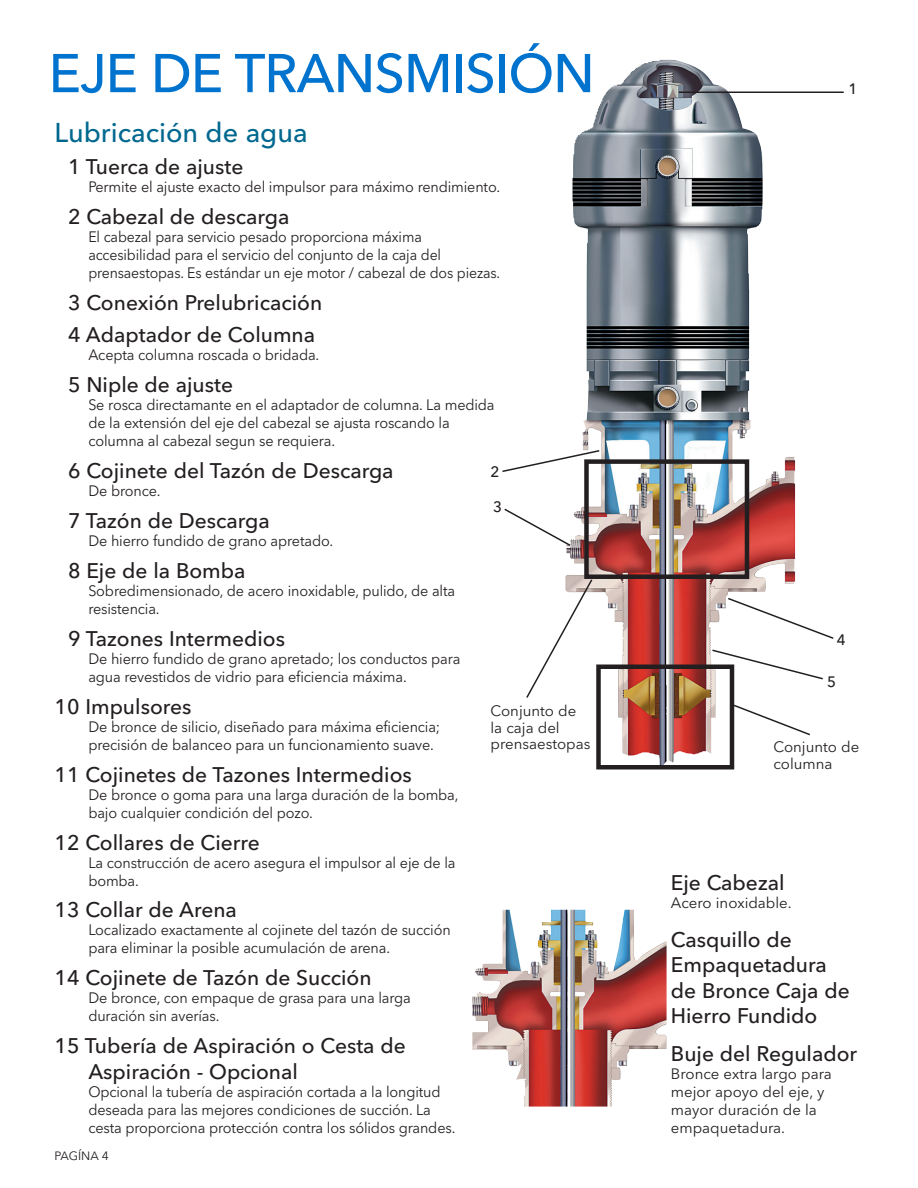
<style>
.page{position:relative;width:918px;height:1188px;background:#fff}
.page>*{position:absolute;margin:0;border:0;box-sizing:border-box;transform-origin:0 0}
.t1{font:500 54px "Avenir Next LT Pro";letter-spacing:-.02em;color:#0073ce}
.t2{font:500 27px "Avenir Next LT Pro";color:#00688f}
.t3{font:500 21px/25.2px "Avenir Next LT Pro";color:#231f20}
.t4{font:15px/18px "Avenir Next LT Pro";letter-spacing:-.01em;color:#231f20;scale:.96 1}
.t5{font:15px/18px "Avenir Next LT Pro";letter-spacing:-.01em;color:#231f20;scale:.94 1}
.t6{font:15px/16.5px "Avenir Next LT Pro";letter-spacing:-.01em;color:#231f20}
.t7{font:500 15px "Avenir Next LT Pro";color:#231f20}
.t8{font:12px "Avenir Next LT Pro";color:#231f20}
</style>
<div class="page">
<img style="left:565px;top:60px;width:208px;height:706px">
<img style="left:472px;top:910px;width:195px;height:197px">
<svg style="left:504px;top:507px;width:68px;height:40px"></svg>
<svg style="left:502px;top:449px;width:99px;height:24px"></svg>
<hr style="left:679px;top:92px;width:165px;height:1px;background:#231f20">
<svg style="left:726px;top:597px;width:108px;height:43px"></svg>
<svg style="left:711px;top:648px;width:112px;height:33px"></svg>
<div style="left:596px;top:664px;width:138px;height:106px;border:4px solid #231f20"></div>
<svg style="left:732px;top:703px;width:78px;height:34px"></svg>
<div style="left:584px;top:459px;width:165px;height:120px;border:4px solid #231f20"></div>
<svg style="left:526px;top:578px;width:68px;height:122px"></svg>
<p class="t1" style="left:49px;top:41px;width:548px">EJE DE TRANSMISIÓN</p>
<p class="t2" style="left:55px;top:116px;width:255px">Lubricación de agua</p>
<p class="t3" style="left:68px;top:154px;width:177px">1 Tuerca de ajuste</p>
<p class="t4" style="left:88px;top:178px;width:431px">Permite el ajuste exacto del impulsor para máximo rendimiento.</p>
<p class="t3" style="left:68px;top:204px;width:223px">2 Cabezal de descarga</p>
<p class="t5" style="left:88px;top:228px;width:440px">El cabezal para servicio pesado proporciona máxima accesibilidad para el servicio del conjunto de la caja del prensaestopas. Es estándar un eje motor / cabezal de dos piezas.</p>
<p class="t3" style="left:68px;top:290px;width:256px">3 Conexión Prelubricación</p>
<p class="t3" style="left:68px;top:322px;width:249px">4 Adaptador de Columna</p>
<p class="t4" style="left:88px;top:346px;width:242px">Acepta columna roscada o bridada.</p>
<p class="t3" style="left:68px;top:372px;width:166px">5 Niple de ajuste</p>
<p class="t4" style="left:88px;top:396px;width:425px">Se rosca directamante en el adaptador de columna. La medida de la extensión del eje del cabezal se ajusta roscando la columna al cabezal segun se requiera.</p>
<p class="t3" style="left:68px;top:458px;width:327px">6 Cojinete del Tazón de Descarga</p>
<p class="t4" style="left:88px;top:482px;width:77px">De bronce.</p>
<p class="t3" style="left:68px;top:508px;width:203px">7 Tazón de Descarga</p>
<p class="t4" style="left:88px;top:532px;width:257px">De hierro fundido de grano apretado.</p>
<p class="t3" style="left:68px;top:558px;width:179px">8 Eje de la Bomba</p>
<p class="t4" style="left:88px;top:582px;width:384px">Sobredimensionado, de acero inoxidable, pulido, de alta resistencia.</p>
<p class="t3" style="left:68px;top:626px;width:218px">9 Tazones Intermedios</p>
<p class="t4" style="left:88px;top:649px;width:389px">De hierro fundido de grano apretado; los conductos para agua revestidos de vidrio para eficiencia máxima.</p>
<p class="t3" style="left:55px;top:694px;width:138px">10 Impulsores</p>
<p class="t4" style="left:88px;top:717px;width:368px">De bronce de silicio, diseñado para máxima eficiencia; precisión de balanceo para un funcionamiento suave.</p>
<p class="t3" style="left:55px;top:762px;width:359px">11 Cojinetes de Tazones Intermedios</p>
<p class="t4" style="left:88px;top:785px;width:387px">De bronce o goma para una larga duración de la bomba, bajo cualquier condición del pozo.</p>
<p class="t3" style="left:55px;top:830px;width:207px">12 Collares de Cierre</p>
<p class="t4" style="left:88px;top:853px;width:384px">La construcción de acero asegura el impulsor al eje de la bomba.</p>
<p class="t3" style="left:55px;top:898px;width:184px">13 Collar de Arena</p>
<p class="t4" style="left:88px;top:921px;width:379px">Localizado exactamente al cojinete del tazón de succión para eliminar la posible acumulación de arena.</p>
<p class="t3" style="left:55px;top:965px;width:319px">14 Cojinete de Tazón de Succión</p>
<p class="t4" style="left:88px;top:989px;width:337px">De bronce, con empaque de grasa para una larga duración sin averías.</p>
<p class="t3" style="left:88px;top:1033px;width:319px;text-indent:-34px">15 Tubería de Aspiración o Cesta de<br>Aspiración - Opcional</p>
<p class="t4" style="left:88px;top:1082px;width:384px">Opcional la tubería de aspiración cortada a la longitud deseada para las mejores condiciones de succión. La cesta proporciona protección contra los sólidos grandes.</p>
<p class="t7" style="left:490px;top:463px;width:10px">2</p>
<p class="t7" style="left:493px;top:498px;width:10px">3</p>
<p class="t6" style="left:490px;top:703px;width:101px">Conjunto de la caja del prensaestopas</p>
<p class="t8" style="left:54px;top:1148px;width:56px">PAGÍNA 4</p>
<p class="t7" style="left:849px;top:80px;width:10px">1</p>
<p class="t7" style="left:837px;top:631px;width:10px">4</p>
<p class="t7" style="left:827px;top:672px;width:10px">5</p>
<p class="t6" style="left:773px;top:739px;width:87px">Conjunto de columna</p>
<p class="t3" style="left:671px;top:871px;width:115px">Eje Cabezal</p>
<p class="t6" style="left:671px;top:895px;width:122px">Acero inoxidable.</p>
<p class="t3" style="left:671px;top:927px;width:180px">Casquillo de<br>Empaquetadura de Bronce Caja de<br>Hierro Fundido</p>
<p class="t3" style="left:671px;top:1042px;width:188px">Buje del Regulador</p>
<p class="t6" style="left:671px;top:1065px;width:163px;line-height:18px">Bronce extra largo para mejor apoyo del eje, y mayor duración de la empaquetadura.</p>
</div>
